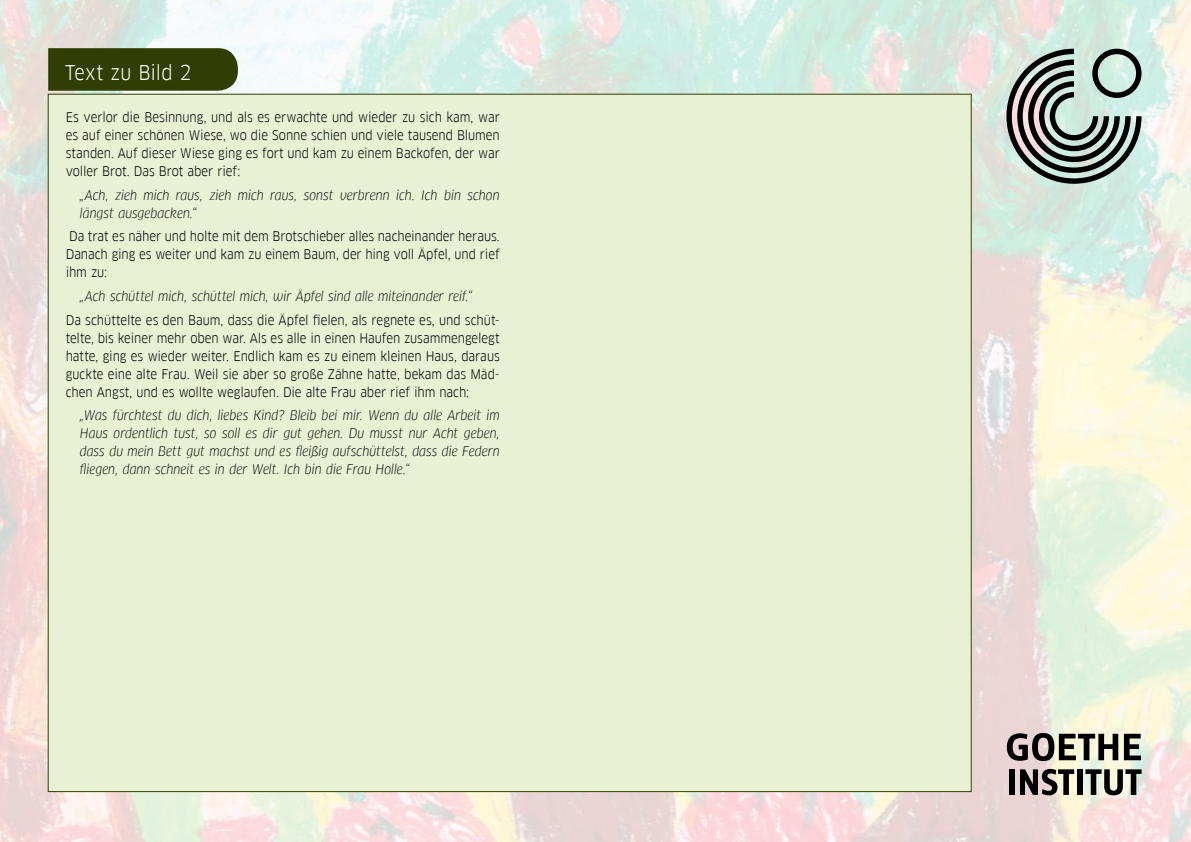
<style>
.page{position:relative;width:1191px;height:842px;background:#fff}
.page>*{position:absolute;margin:0;border:0;box-sizing:border-box;transform-origin:0 0}
.t1{font:20px "Goethe FF Clan";letter-spacing:.01em;color:#fff}
.t2{font:13px/18px "Goethe FF Clan";letter-spacing:-.005em;color:#000;text-align:justify}
.t3{font:italic 13px/18px "Goethe FF Clan";letter-spacing:-.005em;color:#000}
</style>
<div class="page">
<img style="left:0;top:0;width:1191px;height:842px">
<svg style="left:1006px;top:49px;width:135px;height:135px;background:#8c9993"></svg>
<svg style="left:1006px;top:733px;width:112px;height:28px;background:#7c776e"></svg>
<svg style="left:1124px;top:734px;width:17px;height:26px"></svg>
<div style="left:1008px;top:769px;width:6px;height:26px;background:#000"></div>
<svg style="left:1020px;top:769px;width:54px;height:26px"></svg>
<div style="left:1077px;top:769px;width:5px;height:26px;background:#000"></div>
<svg style="left:1085px;top:769px;width:56px;height:26px"></svg>
<div style="left:48px;top:94px;width:923px;height:698px;background:#e8f1d4"></div>
<svg style="left:48px;top:48px;width:190px;height:43px;background:#35430b"></svg>
<h1 class="t1" style="left:65px;top:60px;width:127px">Text zu Bild 2</h1>
<p class="t2" style="left:66px;top:108px;width:435px">Es verlor die Besinnung, und als es erwachte und wieder zu sich kam, war es auf einer schönen Wiese, wo die Sonne schien und viele tausend Blumen standen. Auf dieser Wiese ging es fort und kam zu einem Backofen, der war voller Brot. Das Brot aber rief:</p>
<p class="t3" style="left:80px;top:186px;width:421px">„Ach, zieh mich raus, zieh mich raus, sonst verbrenn ich. Ich bin schon längst ausgebacken.“</p>
<p class="t2" style="left:66px;top:228px;width:435px">Da trat es näher und holte mit dem Brotschieber alles nacheinander heraus.<br>Danach ging es weiter und kam zu einem Baum, der hing voll Äpfel, und rief ihm zu:</p>
<p class="t3" style="left:80px;top:287px;width:394px">„Ach schüttel mich, schüttel mich, wir Äpfel sind alle miteinander reif.“</p>
<p class="t2" style="left:66px;top:311px;width:435px">Da schüttelte es den Baum, dass die Äpfel fielen, als regnete es, und schüt&shy;telte, bis keiner mehr oben war. Als es alle in einen Haufen zusammengelegt hatte, ging es wieder weiter. Endlich kam es zu einem kleinen Haus, daraus guckte eine alte Frau. Weil sie aber so große Zähne hatte, bekam das Mäd&shy;chen Angst, und es wollte weglaufen. Die alte Frau aber rief ihm nach:</p>
<p class="t3" style="left:80px;top:407px;width:421px;text-align:justify">„Was fürchtest du dich, liebes Kind? Bleib bei mir. Wenn du alle Arbeit im Haus ordentlich tust, so soll es dir gut gehen. Du musst nur Acht geben, dass du mein Bett gut machst und es fleißig aufschüttelst, dass die Federn fliegen, dann schneit es in der Welt. Ich bin die Frau Holle.“</p>
</div>
